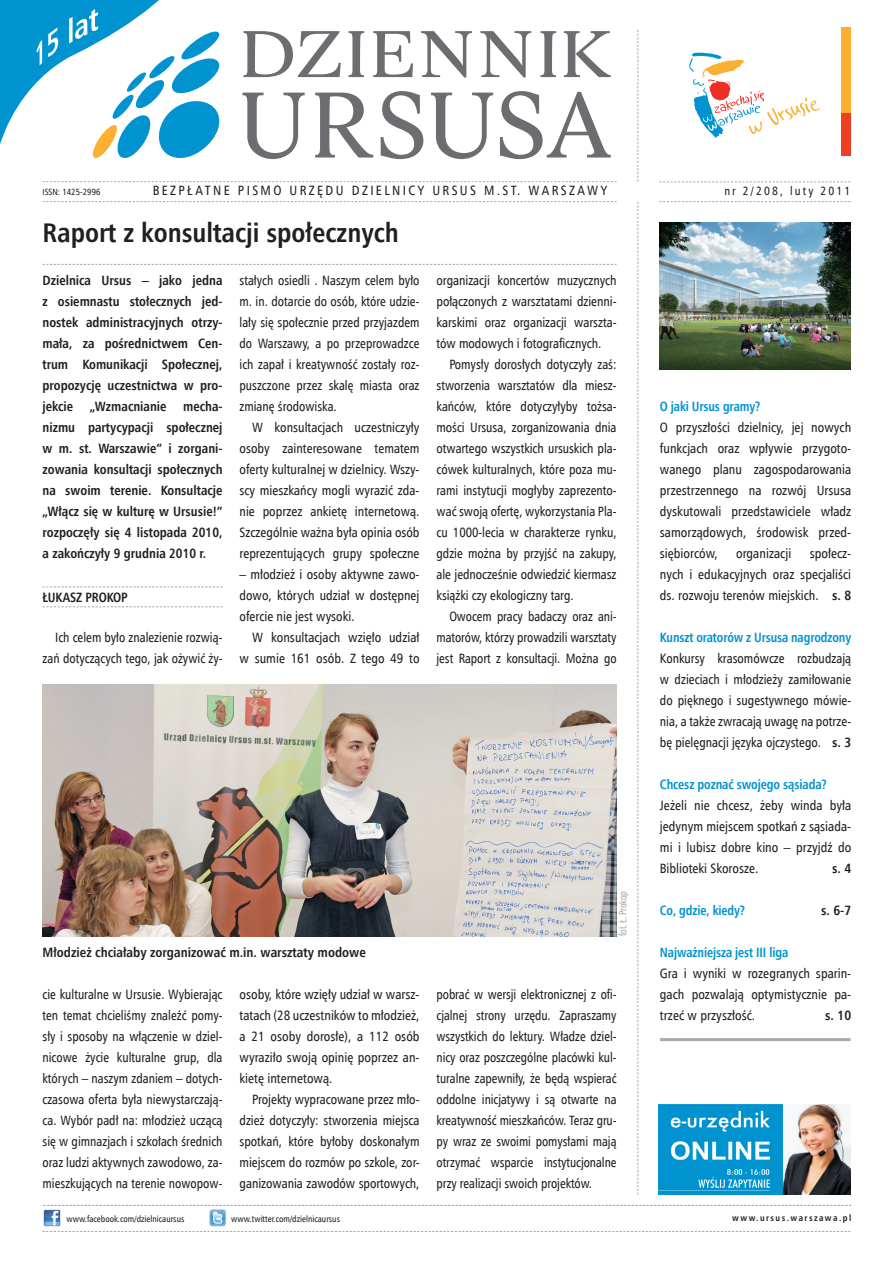
<style>
.page{position:relative;width:893px;height:1263px;background:#fff}
.page>*{position:absolute;margin:0;border:0;box-sizing:border-box;transform-origin:0 0}
.t1{font:700 27px "Humnst 777 Cn EU";color:#231f20}
.t2{font:13.5px/21px "Humnst 777 Cn EU";color:#231f20;text-align:justify}
.t3{font:13.5px/21px "Humnst 777 Cn EU";color:#231f20;text-align:justify;scale:.96 1}
.t4{font:700 13.5px/21px "Humnst 777 Cn EU";color:#231f20;text-align:justify}
.t5{font:13.5px/21px "Humnst 777 Cn EU";color:#231f20;text-align:justify;scale:.95 1}
.t6{font:700 13.5px "Humnst 777 Cn EU";letter-spacing:-.01em;color:#0093d0;scale:.94 1}
.t7{font:13.5px "Humnst 777 Cn EU";letter-spacing:.175em;color:#231f20}
.t8{font:700 13.5px "Humnst 777 Cn EU";letter-spacing:-.01em;color:#0093d0;scale:.95 1}
.t9{font:700 13.5px "Humnst 777 Cn EU";color:#231f20;scale:.95 1}
.t10{font:12px "Humnst 777 Cn EU";letter-spacing:.175em;color:#231f20}
.t11{font:10.5px "Humnst 777 Cn EU";letter-spacing:-.02em;color:#a8a9ad;scale:.9 1}
.t12{font:9px "Humnst 777 Cn EU";color:#231f20}
.t13{font:700 9px "Humnst 777 Cn EU";letter-spacing:.16em;color:#231f20}
.s1{font-weight:700}
</style>
<div class="page">
<img style="left:43px;top:1210px;width:17px;height:17px">
<img style="left:209px;top:1210px;width:17px;height:17px">
<svg style="left:43px;top:1231px;width:807px;height:1px"></svg>
<svg style="left:43px;top:1205px;width:808px;height:1px"></svg>
<svg style="left:43px;top:181px;width:574px;height:1px"></svg>
<svg style="left:43px;top:201px;width:574px;height:1px"></svg>
<svg style="left:659px;top:181px;width:191px;height:1px"></svg>
<svg style="left:659px;top:201px;width:191px;height:1px"></svg>
<svg style="left:43px;top:586px;width:180px;height:1px"></svg>
<svg style="left:43px;top:606px;width:180px;height:1px"></svg>
<svg style="left:43px;top:264px;width:574px;height:1px"></svg>
<svg style="left:637px;top:202px;width:1px;height:993px"></svg>
<svg style="left:637px;top:30px;width:1px;height:152px"></svg>
<img style="left:659px;top:222px;width:191px;height:147px">
<img style="left:43px;top:684px;width:574px;height:252px">
<img style="left:659px;top:1104px;width:191px;height:91px">
<hr style="left:660px;top:1038px;width:190px;height:3px;background:#a8a9ad">
<svg style="left:564px;top:31px;width:47px;height:46px"></svg>
<svg style="left:540px;top:31px;width:16px;height:46px"></svg>
<svg style="left:480px;top:31px;width:51px;height:47px"></svg>
<svg style="left:421px;top:31px;width:51px;height:47px"></svg>
<svg style="left:373px;top:31px;width:40px;height:46px"></svg>
<svg style="left:349px;top:31px;width:15px;height:46px"></svg>
<svg style="left:243px;top:31px;width:98px;height:46px"></svg>
<svg style="left:500px;top:91px;width:111px;height:68px"></svg>
<svg style="left:431px;top:93px;width:62px;height:66px"></svg>
<svg style="left:381px;top:91px;width:42px;height:68px"></svg>
<svg style="left:315px;top:93px;width:58px;height:65px"></svg>
<svg style="left:242px;top:93px;width:63px;height:66px"></svg>
<svg style="left:689px;top:52px;width:130px;height:86px"></svg>
<div style="left:841px;top:113px;width:10px;height:43px;background:#ef3e22"></div>
<div style="left:841px;top:27px;width:10px;height:86px;background:#fbb033"></div>
<svg style="left:0;top:0;width:219px;height:158px"></svg>
<p class="t12" style="left:43px;top:186px;width:60px">ISSN: 1425-2996</p>
<p class="t7" style="left:153px;top:182px;width:456px">BEZPŁATNE PISMO URZĘDU DZIELNICY URSUS M.ST. WARSZAWY</p>
<p class="t10" style="left:724px;top:184px;width:128px">nr 2/208, luty 2011</p>
<h1 class="t1" style="left:43px;top:216px;width:358px">Raport z konsultacji społecznych</h1>
<p class="t4" style="left:43px;top:270px;width:182px">Dzielnica Ursus – jako jedna z osiemnastu stołecznych jed&shy;nostek administracyjnych otrzy&shy;mała, za pośrednictwem Cen&shy;trum Komunikacji Społecznej, propozycję uczestnictwa w pro&shy;jekcie „Wzmacnianie mecha&shy;nizmu partycypacji społecznej w m. st. Warszawie” i zorgani&shy;zowania konsultacji społecznych na swoim terenie. Konsultacje „Włącz się w kulturę w Ursusie!” rozpoczęły się 4 listopada 2010, a zakończyły 9 grudnia 2010 r.</p>
<p class="t9" style="left:43px;top:588px;width:90px">Łukasz Prokop</p>
<p class="t3" style="left:43px;top:627px;width:189px;text-align:right">Ich celem było znalezienie rozwią&shy;zań dotyczących tego, jak ożywić ży-</p>
<p class="t2" style="left:437px;top:270px;width:182px">organizacji koncertów muzycznych połączonych z warsztatami dzienni&shy;karskimi oraz organizacji warszta&shy;tów modowych i fotograficznych.</p>
<p class="t2" style="left:437px;top:354px;width:182px;text-indent:13px">Pomysły dorosłych dotyczyły zaś: stworzenia warsztatów dla miesz&shy;kańców, które dotyczyłyby tożsa&shy;mości Ursusa, zorganizowania dnia otwartego wszystkich ursuskich pla&shy;cówek kulturalnych, które poza mu&shy;rami instytucji mogłyby zaprezento&shy;wać swoją ofertę, wykorzystania Pla&shy;cu 1000-lecia w charakterze rynku, gdzie można by przyjść na zakupy, ale jednocześnie odwiedzić kiermasz książki czy ekologiczny targ.</p>
<p class="t5" style="left:437px;top:606px;width:191px;text-indent:13px">Owocem pracy badaczy oraz ani&shy;matorów, którzy prowadzili warsztaty jest Raport z konsultacji. Można go</p>
<p class="t3" style="left:240px;top:270px;width:189px">stałych osiedli . Naszym celem było m. in. dotarcie do osób, które udzie&shy;lały się społecznie przed przyjazdem do Warszawy, a po przeprowadzce ich zapał i kreatywność zostały roz&shy;puszczone przez skalę miasta oraz zmianę środowiska.</p>
<p class="t2" style="left:240px;top:417px;width:182px;text-indent:13px">W konsultacjach uczestniczyły osoby zainteresowane tematem oferty kulturalnej w dzielnicy. Wszy&shy;scy mieszkańcy mogli wyrazić zda&shy;nie poprzez ankietę internetową.<br>Szczególnie ważna była opinia osób reprezentujących grupy społeczne</p>
<p class="t2" style="left:240px;top:564px;width:181px">– młodzież i osoby aktywne zawo&shy;dowo, których udział w dostępnej ofercie nie jest wysoki.</p>
<p class="t2" style="left:240px;top:627px;width:182px;text-align:right">W konsultacjach wzięło udział w sumie 161 osób. Z tego 49 to</p>
<p class="t6" style="left:660px;top:398px;width:109px">O jaki Ursus gramy?</p>
<p class="t2" style="left:660px;top:417px;width:193px">O przyszłości dzielnicy, jej nowych funkcjach oraz wpływie przygoto&shy;wanego planu zagospodarowania przestrzennego na rozwój Ursusa dyskutowali przedstawiciele władz samorządowych, środowisk przed&shy;siębiorców,</p>
<p class="t2" style="left:660px;top:543px;width:193px;text-indent:150px">społecz&shy;nych i edukacyjnych oraz specjaliści ds. rozwoju terenów miejskich. <span class="s1">s. 8</span></p>
<p class="t6" style="left:660px;top:629px;width:205px">Kunszt oratorów z Ursusa nagrodzony</p>
<p class="t2" style="left:660px;top:648px;width:193px">Konkursy krasomówcze rozbudzają w dzieciach i młodzieży zamiłowanie do pięknego i sugestywnego mówie&shy;nia, a także zwracają uwagę na potrze&shy;bę pielęgnacji języka ojczystego. <span class="s1">s. 3</span></p>
<p class="t8" style="left:660px;top:776px;width:177px">Chcesz poznać swojego sąsiada?</p>
<p class="t2" style="left:660px;top:795px;width:193px">Jeżeli nie chcesz, żeby winda była jedynym miejscem spotkań z sąsiada&shy;mi i lubisz dobre kino – przyjdź do Biblioteki Skorosze.</p>
<p class="t2" style="left:736px;top:543px;width:57px">organizacji</p>
<p class="t4" style="left:832px;top:858px;width:21px">s. 4</p>
<p class="t4" style="left:43px;top:942px;width:325px">Młodzież chciałaby zorganizować m.in. warsztaty modowe</p>
<p class="t3" style="left:43px;top:984px;width:189px">cie kulturalne w Ursusie. Wybierając ten temat chcieliśmy znaleźć pomy&shy;sły i sposoby na włączenie w dziel&shy;nicowe życie kulturalne grup, dla których – naszym zdaniem – dotych&shy;czasowa oferta była niewystarczają&shy;ca. Wybór padł na: młodzież uczącą się w gimnazjach i szkołach średnich oraz ludzi aktywnych zawodowo, za&shy;mieszkujących na terenie nowopow-</p>
<p class="t2" style="left:240px;top:984px;width:182px">osoby, które wzięły udział w warsz&shy;tatach (28 uczestników to młodzież, a 21 osoby dorosłe), a 112 osób wyraziło swoją opinię poprzez an&shy;kietę internetową.</p>
<p class="t2" style="left:240px;top:1089px;width:182px;text-indent:13px">Projekty wypracowane przez mło&shy;dzież dotyczyły: stworzenia miejsca spotkań, które byłoby doskonałym miejscem do rozmów po szkole, zor&shy;ganizowania zawodów sportowych,</p>
<p class="t11" style="left:616px;top:936px;width:52px;rotate:-90deg">fot. Ł. Prokop</p>
<p class="t5" style="left:437px;top:984px;width:191px">pobrać w wersji elektronicznej z ofi&shy;cjalnej strony urzędu. Zapraszamy wszystkich do lektury. Władze dziel&shy;nicy oraz poszczególne placówki kul&shy;turalne zapewniły, że będą wspierać oddolne inicjatywy i są otwarte na kreatywność mieszkańców. Teraz gru&shy;py wraz ze swoimi pomysłami mają otrzymać wsparcie instytucjonalne przy realizacji swoich projektów.</p>
<p class="t6" style="left:660px;top:902px;width:92px">Co, gdzie, kiedy?</p>
<p class="t4" style="left:821px;top:900px;width:32px">s. 6-7</p>
<p class="t6" style="left:660px;top:944px;width:138px">Najważniejsza jest III liga</p>
<p class="t2" style="left:660px;top:963px;width:193px">Gra i wyniki w rozegranych sparin&shy;gach pozwalają optymistycznie pa&shy;trzeć w przyszłość.</p>
<p class="t4" style="left:825px;top:1005px;width:28px">s. 10</p>
<p class="t12" style="left:66px;top:1213px;width:120px">www.facebook.com/dzielnicaursus</p>
<p class="t12" style="left:231px;top:1213px;width:110px">www.twitter.com/dzielnicaursus</p>
<p class="t13" style="left:732px;top:1212px;width:121px">www.ursus.warszawa.pl</p>
</div>
